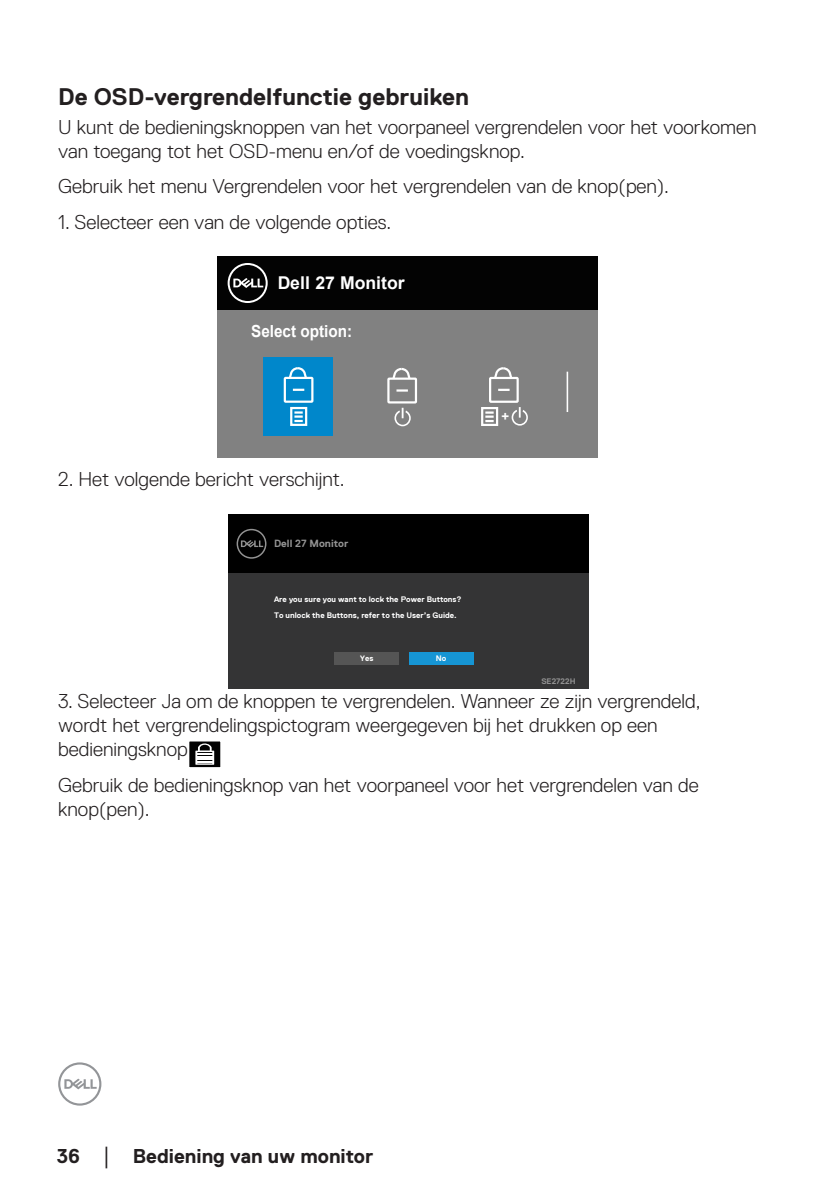
<style>
.page{position:relative;width:840px;height:1191px;background:#fff}
.page>*{position:absolute;margin:0;border:0;box-sizing:border-box;transform-origin:0 0}
.Head2{font:700 24px "Dell Replica";color:#231f20}
.text{font:300 20px/24px "Dell Replica";color:#231f20}
.t1{font:700 20px "Dell Replica";color:#231f20}
.t2{font:700 17.6px "Arial";color:#fff}
.t3{font:700 16.6px "Arial";color:#fff;scale:.92 1}
.t4{font:700 13.2px "Arial";color:#fff}
.t5{font:700 10.4px "Dell Replica";color:#939393}
.t6{font:700 8px/16.2px "Dell Replica";color:#fff}
.t7{font:700 8px "Dell Replica";color:#939393}
.s1{font-family:"Times New Roman";font-weight:400;font-size:18px}
</style>
<div class="page">
<svg style="left:58px;top:1062px;width:43px;height:43px"></svg>
<div style="left:217px;top:310px;width:380px;height:148px;background:#818181"></div>
<div style="left:217px;top:256px;width:380px;height:54px;background:#030303"></div>
<svg style="left:227px;top:263px;width:40px;height:40px"></svg>
<div style="left:387px;top:377px;width:30px;height:26px;border:2px solid #fff"></div>
<svg style="left:396px;top:389px;width:11px;height:2px"></svg>
<svg style="left:391px;top:367px;width:20px;height:13px"></svg>
<svg style="left:394px;top:408px;width:16px;height:18px"></svg>
<div style="left:488px;top:377px;width:30px;height:26px;border:2px solid #fff"></div>
<svg style="left:498px;top:389px;width:11px;height:2px"></svg>
<svg style="left:493px;top:367px;width:20px;height:13px"></svg>
<div style="left:481px;top:407px;width:17px;height:19px;border:2px solid #fff"></div>
<svg style="left:485px;top:411px;width:8px;height:11px"></svg>
<svg style="left:511px;top:407px;width:16px;height:18px"></svg>
<div style="left:263px;top:357px;width:70px;height:78px;background:#0087cb"></div>
<div style="left:283px;top:377px;width:30px;height:26px;border:2px solid #fff"></div>
<svg style="left:293px;top:389px;width:11px;height:2px"></svg>
<svg style="left:288px;top:367px;width:19px;height:13px"></svg>
<div style="left:290px;top:407px;width:17px;height:19px;border:2px solid #fff"></div>
<svg style="left:294px;top:411px;width:8px;height:11px"></svg>
<hr style="left:566px;top:372px;width:2px;height:40px;background:#fff">
<div style="left:228px;top:514px;width:361px;height:59px;background:#000"></div>
<svg style="left:236px;top:529px;width:30px;height:29px"></svg>
<div style="left:228px;top:573px;width:361px;height:116px;background:#343435"></div>
<div style="left:409px;top:652px;width:64px;height:12px;background:#1695d4"></div>
<div style="left:334px;top:652px;width:64px;height:12px;background:#555"></div>
<div style="left:189px;top:741px;width:32px;height:26px;background:#030303"></div>
<div style="left:188px;top:740px;width:33px;height:28px;border:1px solid #fff"></div>
<svg style="left:195px;top:743px;width:19px;height:21px"></svg>
<p class="Head2" style="left:58px;top:84px;width:412px">De OSD-vergrendelfunctie gebruiken</p>
<p class="text" style="left:58px;top:115px;width:699px">U kunt de bedieningsknoppen van het voorpaneel vergrendelen voor het voorkomen van toegang tot het OSD-menu en/of de voedingsknop.</p>
<p class="text" style="left:58px;top:174px;width:612px">Gebruik het menu Vergrendelen voor het vergrendelen van de knop(pen).</p>
<p class="text" style="left:58px;top:210px;width:334px">1. Selecteer een van de volgende opties.</p>
<p class="t2" style="left:278px;top:270px;width:128px">Dell 27 Monitor</p>
<p class="t3" style="left:251px;top:320px;width:111px">Select option:</p>
<p class="text" style="left:58px;top:467px;width:288px">2. Het volgende bericht verschijnt.</p>
<p class="t5" style="left:274px;top:538px;width:76px">Dell 27 Monitor</p>
<p class="t6" style="left:274px;top:591px;width:189px">Are you sure you want to lock the Power Buttons?<br>To unlock the Buttons, refer to the User’s Guide.</p>
<p class="t6" style="left:360px;top:650px;width:15px">Yes</p>
<p class="t6" style="left:435px;top:650px;width:12px">No</p>
<p class="t4" style="left:501px;top:407px;width:9px">+</p>
<p class="t7" style="left:541px;top:677px;width:36px">SE2722H</p>
<p class="text" style="left:58px;top:689px;width:643px">3. Selecteer Ja om de knoppen te vergrendelen. Wanneer ze zijn vergrendeld, wordt het vergrendelingspictogram weergegeven bij het drukken op een bedieningsknop</p>
<p class="text" style="left:58px;top:772px;width:641px">Gebruik de bedieningsknop van het voorpaneel voor het vergrendelen van de knop(pen).</p>
<p class="t1" style="left:57px;top:1144px;width:318px">36 <span class="s1">│</span> Bediening van uw monitor</p>
</div>
